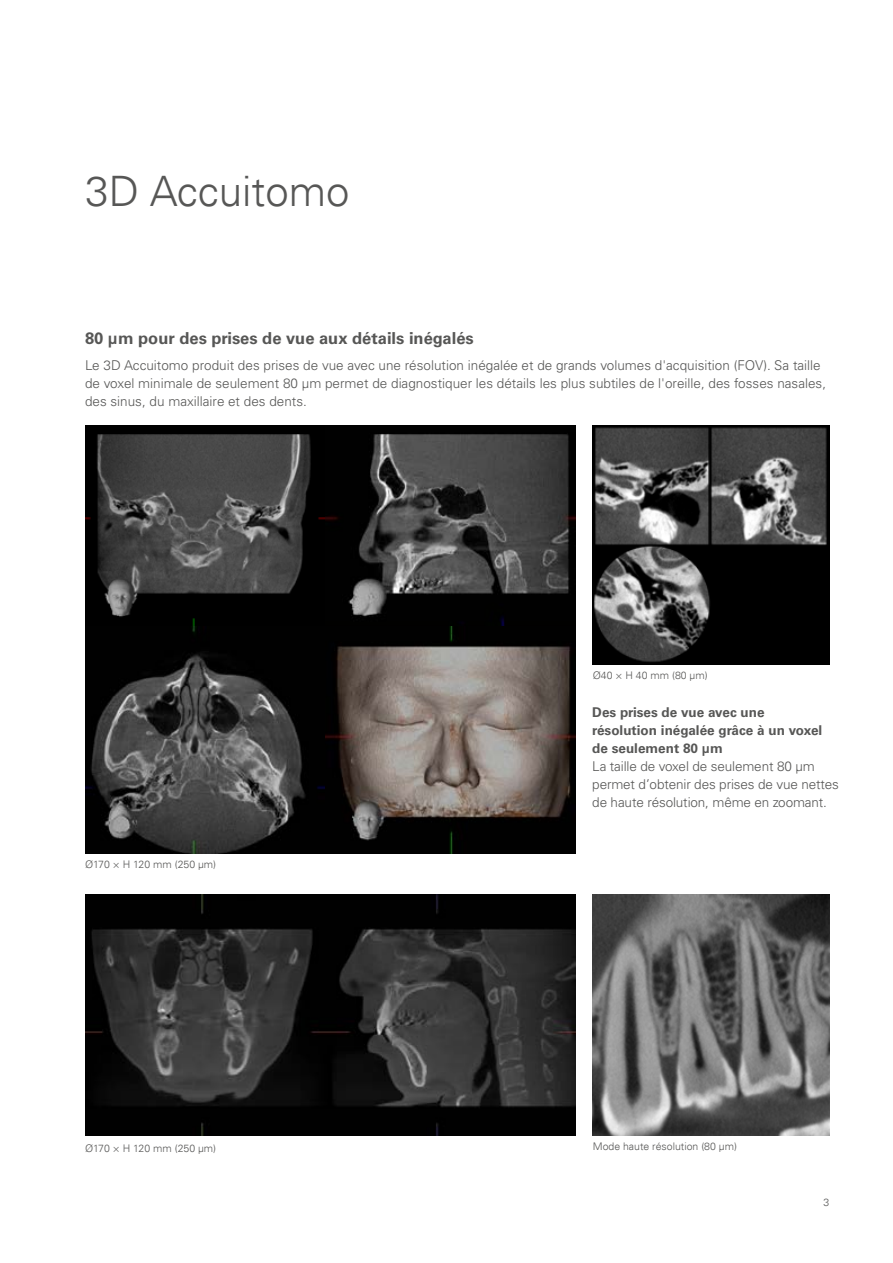
<style>
.page{position:relative;width:893px;height:1263px;background:#fff}
.page>*{position:absolute;margin:0;border:0;box-sizing:border-box;transform-origin:0 0}
.headline_1__28pt{font:300 42px "Univers";color:#575756}
.copy_-_9pt_-_english{font:700 16.5px "Univers LT Pro 65";color:#575756}
.copy_-_9pt_-_english-2{font:300 13.5px/18px "Univers LT Pro 45";color:#575756}
.copy_-_9pt_-_english-3{font:700 13.5px/18px "Univers LT Pro 65";color:#575756}
.copy_-_9pt_-_english-4{font:300 10.5px "Univers";color:#575756}
.caption_footnote_7pt_-_int{font:300 10.5px "Univers";color:#575756}
</style>
<div class="page">
<img style="left:85px;top:894px;width:490px;height:241px">
<img style="left:592px;top:894px;width:237px;height:241px">
<img style="left:592px;top:426px;width:237px;height:239px">
<img style="left:85px;top:426px;width:241px;height:200px">
<img style="left:85px;top:626px;width:241px;height:227px">
<img style="left:326px;top:426px;width:250px;height:200px">
<img style="left:326px;top:626px;width:250px;height:227px">
<p class="headline_1__28pt" style="left:85px;top:166px;width:266px">3D Accuitomo</p>
<p class="copy_-_9pt_-_english" style="left:85px;top:326px;width:390px">80 μm pour des prises de vue aux détails inégalés</p>
<p class="copy_-_9pt_-_english-2" style="left:85px;top:355px;width:742px">Le 3D Accuitomo produit des prises de vue avec une résolution inégalée et de grands volumes d'acquisition (FOV). Sa taille de voxel minimale de seulement 80 μm permet de diagnostiquer les détails les plus subtiles de l'oreille, des fosses nasales, des sinus, du maxillaire et des dents.</p>
<p class="copy_-_9pt_-_english-4" style="left:593px;top:669px;width:116px">Ø40 × H 40 mm (80 μm)</p>
<p class="copy_-_9pt_-_english-4" style="left:85px;top:858px;width:133px">Ø170 × H 120 mm (250 μm)</p>
<p class="copy_-_9pt_-_english-3" style="left:592px;top:702px;width:231px">Des prises de vue avec une résolution inégalée grâce à un voxel de seulement 80 μm</p>
<p class="copy_-_9pt_-_english-2" style="left:592px;top:756px;width:248px">La taille de voxel de seulement 80 μm permet d’obtenir des prises de vue nettes de haute résolution, même en zoomant.</p>
<p class="copy_-_9pt_-_english-4" style="left:85px;top:1141px;width:133px">Ø170 × H 120 mm (250 μm)</p>
<p class="caption_footnote_7pt_-_int" style="left:593px;top:1140px;width:146px">Mode haute résolution (80 µm)</p>
<p class="caption_footnote_7pt_-_int" style="left:823px;top:1195px;width:7px">3</p>
</div>
